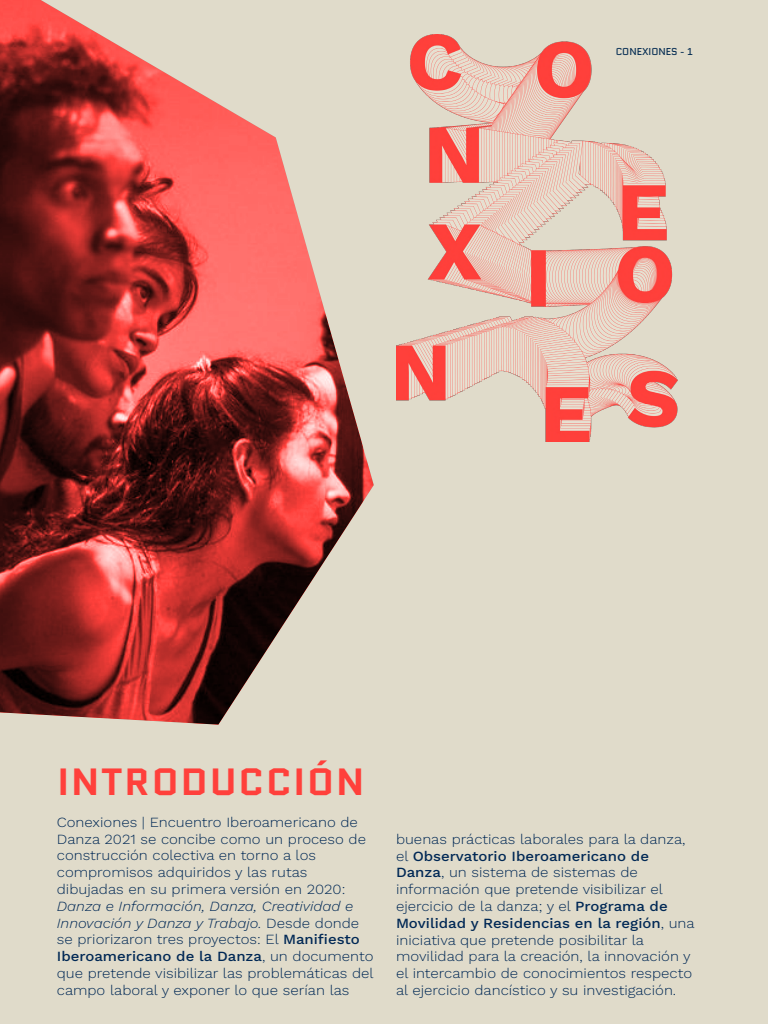
<style>
.page{position:relative;width:768px;height:1024px;background:#e0dbca}
.page>*{position:absolute;margin:0;border:0;box-sizing:border-box;transform-origin:0 0}
.t1{font:700 37.9px "Quantico";letter-spacing:.05em;color:#ff403b}
.t2{font:300 14px/16.8px "Work Sans";color:#002855;scale:1.07 1}
.t3{font:10px "Quantico";color:#022a51}
.s1{font-style:italic}
.s2{font-weight:500}
</style>
<div class="page">
<img style="left:396px;top:34px;width:282px;height:407px">
<svg style="left:0;top:0;width:374px;height:725px"></svg>
<p class="t3" style="left:616px;top:44px;width:79px">CONEXIONES - 1</p>
<h1 class="t1" style="left:57px;top:754px;width:308px">INTRODUCCIÓN</h1>
<p class="t2" style="left:57px;top:813px;width:291px">Conexiones | Encuentro Iberoamericano de Danza 2021 se concibe como un proceso de construcción colectiva en torno a los compromisos adquiridos y las rutas dibujadas en su primera versión en 2020:</p>
<p class="t2" style="left:57px;top:897px;width:298px"><span class="s1">Danza e Información, Danza, Creatividad e Innovación y Danza y Trabajo.</span> Desde donde se priorizaron tres proyectos: El <span class="s2">Manifiesto Iberoamericano de la Danza</span>, un documento que pretende visibilizar las problemáticas del campo laboral y exponer lo que serían las</p>
<p class="t2" style="left:396px;top:830px;width:281px">buenas prácticas laborales para la danza, el <span class="s2">Observatorio Iberoamericano de Danza</span>, un sistema de sistemas de información que pretende visibilizar el ejercicio de la danza; y el <span class="s2">Programa de Movilidad y Residencias en la región</span>, una iniciativa que pretende posibilitar la movilidad para la creación, la innovación y el intercambio de conocimientos respecto al ejercicio dancístico y su investigación.</p>
</div>
